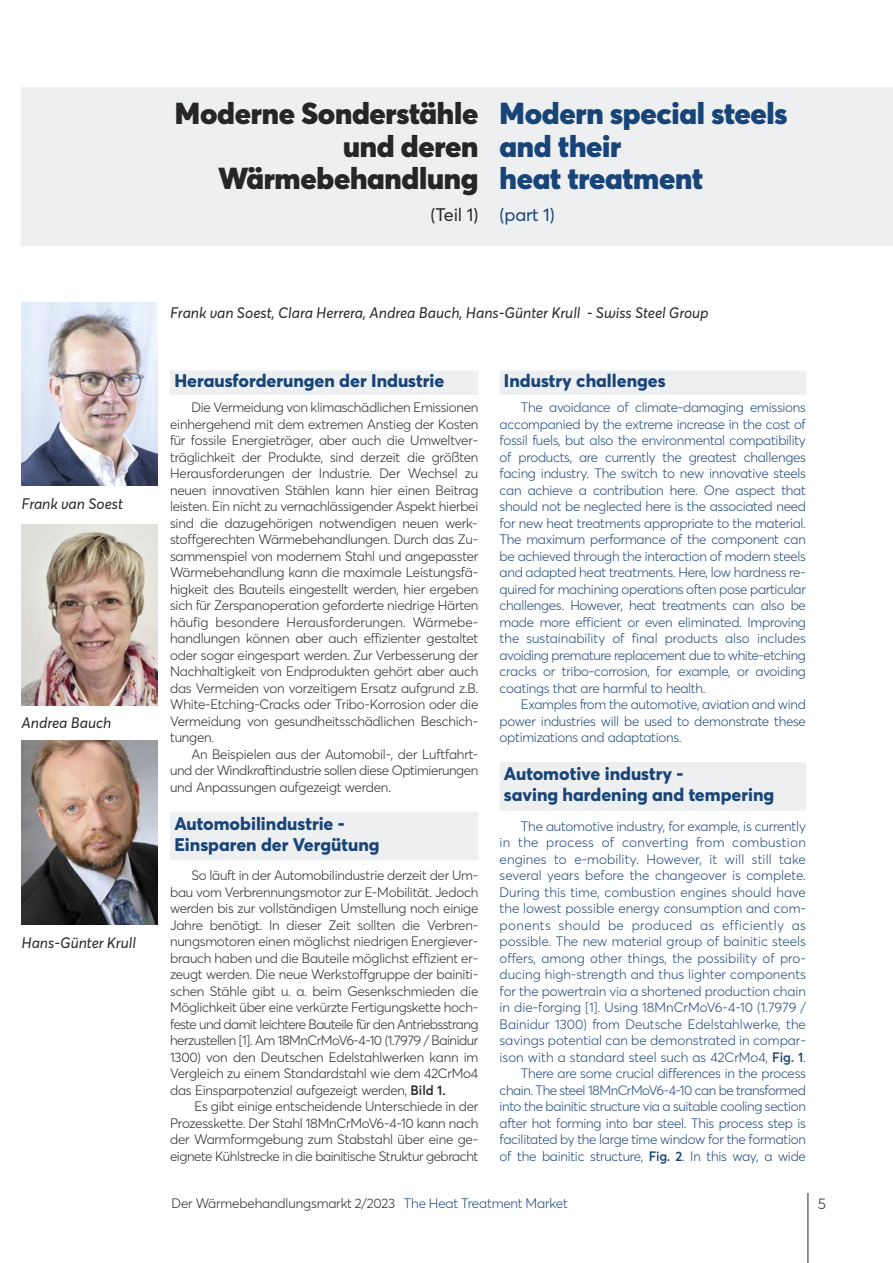
<style>
.page{position:relative;width:893px;height:1263px;background:#fff}
.page>*{position:absolute;margin:0;border:0;box-sizing:border-box;transform-origin:0 0}
.t1{font:900 30px/32.1px "Averta PE";letter-spacing:-.01em;color:#272526;text-align:right}
.t2{font:900 30px/32.1px "Averta PE";letter-spacing:-.01em;color:#184478}
.t3{font:800 18px/21px "Averta PE";color:#184478}
.t4{font:18px "Averta PE";color:#272526}
.t5{font:18px "Averta PE";color:#184478}
.t6{font:italic 15px "Averta PE";color:#272526}
.t7{font:300 15px "Averta PE";color:#272526}
.t8{font:300 13.5px/16.5px "Averta PE";letter-spacing:-.015em;color:#272526;text-align:justify}
.t9{font:300 13.5px/16.5px "Averta PE";letter-spacing:-.005em;color:#184478;text-align:justify}
.s1{font-weight:600}
.s2{color:#184478}
</style>
<div class="page">
<hr style="left:807px;top:1193px;width:1px;height:70px;background:#272526">
<div style="left:21px;top:87px;width:872px;height:159px;background:#edeff1"></div>
<div style="left:170px;top:370px;width:308px;height:21px;background:#edeff1"></div>
<div style="left:170px;top:380px;width:308px;height:15px;background:#edeff1"></div>
<div style="left:170px;top:812px;width:308px;height:33px;background:#edeff1"></div>
<div style="left:170px;top:842px;width:308px;height:18px;background:#edeff1"></div>
<div style="left:500px;top:370px;width:306px;height:21px;background:#edeff1"></div>
<div style="left:500px;top:380px;width:306px;height:15px;background:#edeff1"></div>
<div style="left:500px;top:762px;width:306px;height:33px;background:#edeff1"></div>
<div style="left:500px;top:793px;width:306px;height:18px;background:#edeff1"></div>
<img style="left:21px;top:302px;width:136px;height:184px">
<img style="left:21px;top:524px;width:136px;height:181px">
<img style="left:22px;top:741px;width:135px;height:183px">
<p class="t6" style="left:21px;top:498px;width:103px">Frank van Soest</p>
<p class="t6" style="left:21px;top:717px;width:92px">Andrea Bauch</p>
<p class="t6" style="left:21px;top:936px;width:116px">Hans-Günter Krull</p>
<h1 class="t1" style="left:175px;top:100px;width:305px">Moderne Sonderstähle und deren<br>Wärmebehandlung</h1>
<h2 class="t4" style="left:430px;top:208px;width:50px">(Teil 1)</h2>
<h1 class="t2" style="left:500px;top:100px;width:289px">Modern special steels and their<br>heat treatment</h1>
<h2 class="t5" style="left:500px;top:208px;width:57px">(part 1)</h2>
<p class="t6" style="left:170px;top:307px;width:540px">Frank van Soest, Clara Herrera, Andrea Bauch, Hans-Günter Krull - Swiss Steel Group</p>
<h2 class="t3" style="left:174px;top:372px;width:271px">Herausforderungen der Industrie</h2>
<p class="t8" style="left:170px;top:400px;width:310px;text-indent:21px">Die Vermeidung von klimaschädlichen Emissionen einhergehend mit dem extremen Anstieg der Kosten für fossile Energieträger, aber auch die Umweltver&shy;träglichkeit der Produkte, sind derzeit die größten Herausforderungen der Industrie. Der Wechsel zu neuen innovativen Stählen kann hier einen Beitrag leisten. Ein nicht zu vernachlässigender Aspekt hierbei sind die dazugehörigen notwendigen neuen werk&shy;stoffgerechten Wärmebehandlungen. Durch das Zu&shy;sammenspiel von modernem Stahl und angepasster Wärmebehandlung kann die maximale Leistungsfä&shy;higkeit des Bauteils eingestellt werden, hier ergeben sich für Zerspanoperation geforderte niedrige Härten häufig besondere Herausforderungen. Wärmebe&shy;handlungen können aber auch effizienter gestaltet oder sogar eingespart werden. Zur Verbesserung der Nachhaltigkeit von Endprodukten gehört aber auch das Vermeiden von vorzeitigem Ersatz aufgrund z.B.<br>White-Etching-Cracks oder Tribo-Korrosion oder die Vermeidung von gesundheitsschädlichen Beschich&shy;tungen.</p>
<p class="t8" style="left:170px;top:747px;width:310px;text-indent:21px">An Beispielen aus der Automobil-, der Luftfahrt&shy;und der Windkraftindustrie sollen diese Optimierungen und Anpassungen aufgezeigt werden.</p>
<h2 class="t3" style="left:174px;top:814px;width:207px">Automobilindustrie -<br>Einsparen der Vergütung</h2>
<p class="t8" style="left:170px;top:868px;width:310px;text-indent:21px">So läuft in der Automobilindustrie derzeit der Um&shy;bau vom Verbrennungsmotor zur E-Mobilität. Jedoch werden bis zur vollständigen Umstellung noch einige Jahre benötigt. In dieser Zeit sollten die Verbren&shy;nungsmotoren einen möglichst niedrigen Energiever&shy;brauch haben und die Bauteile möglichst effizient er&shy;zeugt werden. Die neue Werkstoffgruppe der bainiti&shy;schen Stähle gibt u. a. beim Gesenkschmieden die Möglichkeit über eine verkürzte Fertigungskette hoch&shy;feste und damit leichtere Bauteile für den Antriebsstrang herzustellen [1]. Am 18MnCrMoV6-4-10 (1.7979 / Bainidur 1300) von den Deutschen Edelstahlwerken kann im Vergleich zu einem Standardstahl wie dem 42CrMo4 das Einsparpotenzial aufgezeigt werden, <span class="s1">Bild 1.</span></p>
<p class="t8" style="left:170px;top:1099px;width:310px;text-indent:24px">Es gibt einige entscheidende Unterschiede in der Prozesskette. Der Stahl 18MnCrMoV6-4-10 kann nach der Warmformgebung zum Stabstahl über eine ge&shy;eignete Kühlstrecke in die bainitische Struktur gebracht</p>
<h2 class="t3" style="left:504px;top:372px;width:163px">Industry challenges</h2>
<p class="t9" style="left:500px;top:400px;width:308px;text-indent:21px">The avoidance of climate-damaging emissions accompanied by the extreme increase in the cost of fossil fuels, but also the environmental compatibility of products, are currently the greatest challenges facing industry. The switch to new innovative steels can achieve a contribution here. One aspect that should not be neglected here is the associated need for new heat treatments appropriate to the material.<br>The maximum performance of the component can be achieved through the interaction of modern steels and adapted heat treatments. Here, low hardness re&shy;quired for machining operations often pose particular challenges. However, heat treatments can also be made more efficient or even eliminated. Improving the sustainability of final products also includes avoiding premature replacement due to white-etching cracks or tribo-corrosion, for example, or avoiding coatings that are harmful to health.</p>
<p class="t9" style="left:500px;top:697px;width:308px;text-indent:21px">Examples from the automotive, aviation and wind power industries will be used to demonstrate these optimizations and adaptations.</p>
<h2 class="t3" style="left:504px;top:765px;width:272px">Automotive industry -<br>saving hardening and tempering</h2>
<p class="t9" style="left:500px;top:819px;width:308px;text-align:right">The automotive industry, for example, is currently<br>in the process of converting from combustion engines to e-mobility. However, it will still take several years before the changeover is complete.<br>During this time, combustion engines should have the lowest possible energy consumption and com&shy;ponents should be produced as efficiently as possible. The new material group of bainitic steels offers, among other things, the possibility of pro&shy;ducing high-strength and thus lighter components for the powertrain via a shortened production chain in die-forging [1]. Using 18MnCrMoV6-4-10 (1.7979 / Bainidur 1300) from Deutsche Edelstahlwerke, the savings potential can be demonstrated in compar&shy;ison with a standard steel such as 42CrMo4, <span class="s1">Fig. 1</span>.<br>There are some crucial differences in the process chain. The steel 18MnCrMoV6-4-10 can be transformed into the bainitic structure via a suitable cooling section after hot forming into bar steel. This process step is facilitated by the large time window for the formation of the bainitic structure, <span class="s1">Fig. 2</span>. In this way, a wide</p>
<p class="t8" style="left:172px;top:1196px;width:398px">Der Wärmebehandlungsmarkt 2/2023 <span class="s2">The Heat Treatment Market</span></p>
<p class="t7" style="left:818px;top:1198px;width:10px">5</p>
</div>
